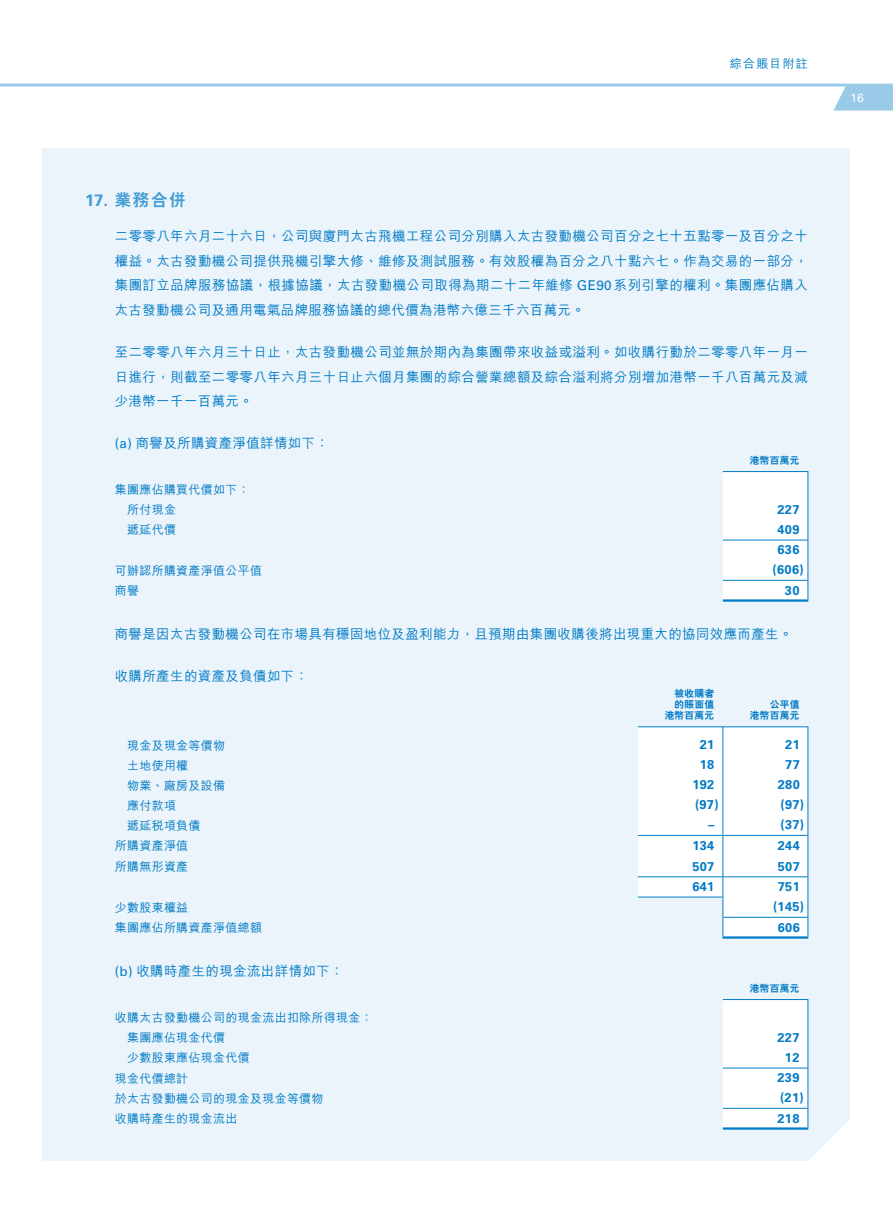
<style>
.page{position:relative;width:893px;height:1212px;background:#fff}
.page>*{position:absolute;margin:0;border:0;box-sizing:border-box;transform-origin:0 0}
.t1{font:800 16.5px "C Hei 2 HK";color:#409cd4}
.t2{font:500 13.5px/24.8px "M Hei HK";letter-spacing:.025em;color:#007bc6;text-align:justify}
.t3{font:700 12.75px/20.2px "Univers";letter-spacing:.025em;color:#007bc6}
.t4{font:500 12px/20px "M Hei HK";letter-spacing:.025em;color:#007bc6}
.t5{font:12px "Univers";color:#fff}
.t6{font:800 9.75px/11.2px "C Hei 2 HK";letter-spacing:.025em;color:#007bc6;text-align:right}
.s1{font-family:"Univers";font-weight:700}
.s2{font-family:"Univers";font-weight:400}
</style>
<div class="page">
<div style="left:43px;top:149px;width:807px;height:1012px;background:#ebf4fa"></div>
<svg style="left:833px;top:87px;width:60px;height:24px"></svg>
<hr style="left:0;top:84px;width:893px;height:3px;background:#99cae8">
<div style="left:723px;top:472px;width:85px;height:127px;background:#fff"></div>
<hr style="left:723px;top:471px;width:85px;height:1px;background:#007bc6">
<hr style="left:723px;top:599px;width:85px;height:3px;background:#007bc6">
<hr style="left:723px;top:580px;width:84px;height:1px;background:#007bc6">
<hr style="left:723px;top:540px;width:84px;height:1px;background:#007bc6">
<svg style="left:638px;top:727px;width:170px;height:209px;background:#f8fbfd"></svg>
<hr style="left:638px;top:726px;width:85px;height:1px;background:#007bc6">
<hr style="left:723px;top:726px;width:85px;height:1px;background:#007bc6">
<hr style="left:722px;top:936px;width:86px;height:3px;background:#007bc6">
<hr style="left:723px;top:917px;width:84px;height:1px;background:#007bc6">
<hr style="left:723px;top:876px;width:84px;height:1px;background:#007bc6">
<svg style="left:723px;top:999px;width:127px;height:162px"></svg>
<hr style="left:723px;top:999px;width:85px;height:1px;background:#007bc6">
<hr style="left:723px;top:1127px;width:85px;height:2px;background:#007bc6">
<hr style="left:723px;top:1108px;width:84px;height:1px;background:#007bc6">
<hr style="left:723px;top:1068px;width:84px;height:1px;background:#007bc6">
<p class="t4" style="left:730px;top:53px;width:79px">綜合賬目附註</p>
<p class="t1" style="left:85px;top:189px;width:102px"><span class="s1">17.</span> 業務合併</p>
<p class="t2" style="left:115px;top:222px;width:695px">二零零八年六月二十六日，公司與廈門太古飛機工程公司分別購入太古發動機公司百分之七十五點零一及百分之十權益。太古發動機公司提供飛機引擎大修、維修及測試服務。有效股權為百分之八十點六七。作為交易的一部分，集團訂立品牌服務協議，根據協議，太古發動機公司取得為期二十二年維修 <span class="s2">GE90</span>系列引擎的權利。集團應佔購入太古發動機公司及通用電氣品牌服務協議的總代價為港幣六億三千六百萬元。</p>
<p class="t2" style="left:115px;top:338px;width:695px">至二零零八年六月三十日止，太古發動機公司並無於期內為集團帶來收益或溢利。如收購行動於二零零八年一月一日進行，則截至二零零八年六月三十日止六個月集團的綜合營業總額及綜合溢利將分別增加港幣一千八百萬元及減少港幣一千一百萬元。</p>
<p class="t2" style="left:115px;top:430px;width:216px"><span class="s2">(a)</span> 商譽及所購資產淨值詳情如下：</p>
<p class="t6" style="left:750px;top:455px;width:51px">港幣百萬元</p>
<p class="t4" style="left:127px;top:479px;width:124px;text-indent:-12px">集團應佔購買代價如下：所付現金</p>
<p class="t3" style="left:777px;top:499px;width:23px">227</p>
<p class="t4" style="left:127px;top:519px;width:50px">遞延代價</p>
<p class="t3" style="left:777px;top:519px;width:23px">409<br>636</p>
<p class="t4" style="left:115px;top:559px;width:149px">可辦認所購資產淨值公平值</p>
<p class="t3" style="left:773px;top:560px;width:33px">(606)</p>
<p class="t4" style="left:115px;top:580px;width:26px">商譽</p>
<p class="t3" style="left:785px;top:580px;width:16px">30</p>
<p class="t2" style="left:115px;top:621px;width:679px">商譽是因太古發動機公司在市場具有穩固地位及盈利能力，且預期由集團收購後將出現重大的協同效應而產生。</p>
<p class="t2" style="left:115px;top:662px;width:195px">收購所產生的資產及負債如下：</p>
<p class="t6" style="left:665px;top:688px;width:51px">被收購者的賬面值港幣百萬元</p>
<p class="t6" style="left:750px;top:699px;width:51px">公平值<br>港幣百萬元</p>
<p class="t4" style="left:127px;top:734px;width:100px">現金及現金等價物</p>
<p class="t3" style="left:700px;top:735px;width:16px">21</p>
<p class="t3" style="left:785px;top:735px;width:16px">21</p>
<p class="t4" style="left:127px;top:754px;width:63px">土地使用權</p>
<p class="t3" style="left:700px;top:755px;width:16px">18</p>
<p class="t3" style="left:785px;top:755px;width:16px">77</p>
<p class="t4" style="left:127px;top:774px;width:100px">物業、廠房及設備</p>
<p class="t3" style="left:692px;top:775px;width:23px">192</p>
<p class="t3" style="left:778px;top:775px;width:23px">280</p>
<p class="t4" style="left:127px;top:794px;width:50px">應付款項</p>
<p class="t3" style="left:695px;top:795px;width:25px">(97)</p>
<p class="t3" style="left:780px;top:795px;width:25px">(97)</p>
<p class="t4" style="left:127px;top:814px;width:75px">遞延稅項負債</p>
<p class="t3" style="left:708px;top:815px;width:8px">–</p>
<p class="t3" style="left:780px;top:815px;width:25px">(37)</p>
<p class="t4" style="left:115px;top:835px;width:75px">所購資產淨值</p>
<p class="t3" style="left:692px;top:835px;width:23px">134</p>
<p class="t3" style="left:778px;top:835px;width:23px">244</p>
<p class="t4" style="left:115px;top:856px;width:75px">所購無形資產</p>
<p class="t3" style="left:692px;top:856px;width:23px">507</p>
<p class="t3" style="left:778px;top:856px;width:23px">507</p>
<p class="t3" style="left:692px;top:876px;width:23px">641</p>
<p class="t3" style="left:778px;top:876px;width:23px">751</p>
<p class="t4" style="left:115px;top:896px;width:75px">少數股東權益</p>
<p class="t3" style="left:773px;top:897px;width:33px">(145)</p>
<p class="t4" style="left:115px;top:916px;width:149px">集團應佔所購資產淨值總額</p>
<p class="t3" style="left:778px;top:917px;width:23px">606</p>
<p class="t2" style="left:115px;top:958px;width:230px"><span class="s2">(b)</span> 收購時產生的現金流出詳情如下：</p>
<p class="t6" style="left:750px;top:983px;width:51px">港幣百萬元</p>
<p class="t4" style="left:127px;top:1007px;width:247px;text-indent:-12px">收購太古發動機公司的現金流出扣除所得現金：集團應佔現金代價</p>
<p class="t3" style="left:777px;top:1027px;width:23px">227</p>
<p class="t4" style="left:127px;top:1047px;width:124px">少數股東應佔現金代價</p>
<p class="t3" style="left:785px;top:1047px;width:16px">12</p>
<p class="t4" style="left:115px;top:1067px;width:75px">現金代價總計</p>
<p class="t3" style="left:777px;top:1068px;width:23px">239</p>
<p class="t4" style="left:115px;top:1087px;width:210px">於太古發動機公司的現金及現金等價物</p>
<p class="t3" style="left:780px;top:1088px;width:25px">(21)</p>
<p class="t4" style="left:115px;top:1107px;width:124px">收購時產生的現金流出</p>
<p class="t3" style="left:777px;top:1108px;width:23px">218</p>
<p class="t5" style="left:850px;top:91px;width:15px">1 6</p>
</div>
